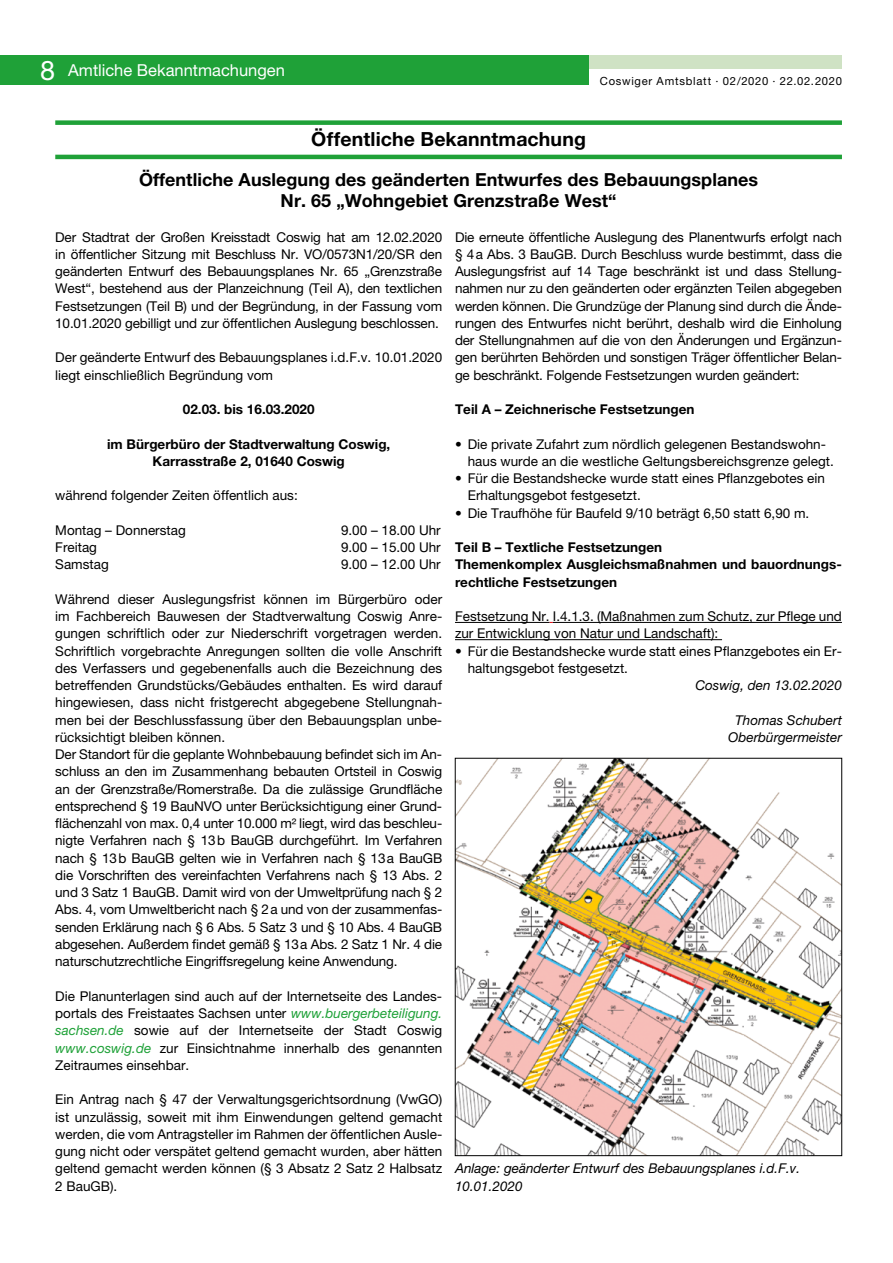
<style>
.page{position:relative;width:893px;height:1263px;background:#fff}
.page>*{position:absolute;margin:0;border:0;box-sizing:border-box;transform-origin:0 0}
.t1{font:700 19.5px "Helvetica Neue LT Pro";letter-spacing:.005em;color:#000}
.t2{font:700 18px/21.6px "Helvetica Neue LT Pro";letter-spacing:.005em;color:#000;text-align:center}
.t3{font:16.5px "Helvetica Neue LT Pro";color:#fff}
.t4{font:13.5px/17.2px "Helvetica Neue LT Pro";color:#000}
.t5{font:700 13.5px/17.2px "Helvetica Neue LT Pro";color:#000;text-align:center}
.t6{font:italic 13.5px/17.2px "Helvetica Neue LT Pro";color:#000}
.t7{font:11.25px "Helvetica Neue LT Pro";letter-spacing:.065em;color:#000}
.s1{font-size:27px}
.s2{font-style:italic;color:#1fa138}
</style>
<div class="page">
<hr style="left:455px;top:622px;width:95px;height:1px;background:#000">
<hr style="left:553px;top:622px;width:289px;height:1px;background:#000">
<hr style="left:455px;top:639px;width:267px;height:1px;background:#000">
<div style="left:55px;top:120px;width:787px;height:5px;background:#1fa138"></div>
<hr style="left:55px;top:155px;width:787px;height:4px;background:#1fa138">
<img style="left:457px;top:760px;width:383px;height:394px">
<div style="left:455px;top:758px;width:387px;height:398px;border:1px solid #000"></div>
<div style="left:587px;top:55px;width:255px;height:14px;background:#cfe2c4"></div>
<div style="left:0;top:55px;width:588px;height:30px;background:#1fa138"></div>
<p class="t3" style="left:40px;top:60px;width:246px"><span class="s1">8</span> Amtliche Bekanntmachungen</p>
<p class="t7" style="left:600px;top:74px;width:244px">Coswiger Amtsblatt · 02/2020 · 22.02.2020</p>
<h1 class="t1" style="left:311px;top:127px;width:276px">Öffentliche Bekanntmachung</h1>
<h2 class="t2" style="left:139px;top:168px;width:621px">Öffentliche Auslegung des geänderten Entwurfes des Bebauungsplanes<br>Nr. 65 „Wohngebiet Grenzstraße West“</h2>
<p class="t4" style="left:55px;top:228px;width:388px;text-align:justify">Der Stadtrat der Großen Kreisstadt Coswig hat am 12.02.2020 in öffentlicher Sitzung mit Beschluss Nr. VO/0573N1/20/SR den geänderten Entwurf des Bebauungsplanes Nr. 65 „Grenzstraße West“, bestehend aus der Planzeichnung (Teil A), den textlichen Festsetzungen (Teil B) und der Begründung, in der Fassung vom 10.01.2020 gebilligt und zur öffentlichen Auslegung beschlossen.</p>
<p class="t4" style="left:55px;top:349px;width:388px">Der geänderte Entwurf des Bebauungsplanes i.d.F.v. 10.01.2020 liegt einschließlich Begründung vom</p>
<p class="t5" style="left:183px;top:400px;width:133px">02.03. bis 16.03.2020</p>
<p class="t5" style="left:107px;top:435px;width:285px">im Bürgerbüro der Stadtverwaltung Coswig,<br>Karrasstraße 2, 01640 Coswig</p>
<p class="t4" style="left:55px;top:487px;width:244px">während folgender Zeiten öffentlich aus:</p>
<p class="t4" style="left:55px;top:521px;width:132px">Montag – Donnerstag</p>
<p class="t4" style="left:341px;top:521px;width:101px">9.00 – 18.00 Uhr</p>
<p class="t4" style="left:55px;top:538px;width:43px">Freitag</p>
<p class="t4" style="left:341px;top:538px;width:101px">9.00 – 15.00 Uhr</p>
<p class="t4" style="left:55px;top:556px;width:55px">Samstag</p>
<p class="t4" style="left:341px;top:556px;width:101px">9.00 – 12.00 Uhr</p>
<p class="t4" style="left:55px;top:590px;width:388px">Während dieser Auslegungsfrist können im Bürgerbüro oder im Fachbereich Bauwesen der Stadtverwaltung Coswig Anre&shy;gungen schriftlich oder zur Niederschrift vorgetragen werden.<br>Schriftlich vorgebrachte Anregungen sollten die volle Anschrift des Verfassers und gegebenenfalls auch die Bezeichnung des betreffenden Grundstücks/Gebäudes enthalten. Es wird darauf hingewiesen, dass nicht fristgerecht abgegebene Stellungnah&shy;men bei der Beschlussfassung über den Bebauungsplan unbe&shy;rücksichtigt bleiben können.<br>Der Standort für die geplante Wohnbebauung befindet sich im An&shy;schluss an den im Zusammenhang bebauten Ortsteil in Coswig an der Grenzstraße/Romerstraße. Da die zulässige Grundfläche entsprechend § 19 BauNVO unter Berücksichtigung einer Grund&shy;flächenzahl von max. 0,4 unter 10.000 m² liegt, wird das beschleu&shy;nigte Verfahren nach § 13b BauGB durchgeführt. Im Verfahren nach § 13b BauGB gelten wie in Verfahren nach § 13a BauGB die Vorschriften des vereinfachten Verfahrens nach § 13 Abs. 2 und 3 Satz 1 BauGB. Damit wird von der Umweltprüfung nach § 2<br>Abs. 4, vom Umweltbericht nach § 2a und von der zusammenfas&shy;senden Erklärung nach § 6 Abs. 5 Satz 3 und § 10 Abs. 4 BauGB abgesehen. Außerdem findet gemäß § 13a Abs. 2 Satz 1 Nr. 4 die naturschutzrechtliche Eingriffsregelung keine Anwendung.</p>
<p class="t4" style="left:55px;top:987px;width:388px;text-align:justify">Die Planunterlagen sind auch auf der Internetseite des Landes&shy;portals des Freistaates Sachsen unter <span class="s2">www.buergerbeteiligung. sachsen.de</span> sowie auf der Internetseite der Stadt Coswig <span class="s2">www.coswig.de</span> zur Einsichtnahme innerhalb des genannten Zeitraumes einsehbar.</p>
<p class="t4" style="left:55px;top:1091px;width:388px;text-align:justify">Ein Antrag nach § 47 der Verwaltungsgerichtsordnung (VwGO) ist unzulässig, soweit mit ihm Einwendungen geltend gemacht werden, die vom Antragsteller im Rahmen der öffentlichen Ausle&shy;gung nicht oder verspätet geltend gemacht wurden, aber hätten geltend gemacht werden können (§ 3 Absatz 2 Satz 2 Halbsatz 2 BauGB).</p>
<p class="t4" style="left:455px;top:228px;width:388px;text-align:justify">Die erneute öffentliche Auslegung des Planentwurfs erfolgt nach § 4a Abs. 3 BauGB. Durch Beschluss wurde bestimmt, dass die Auslegungsfrist auf 14 Tage beschränkt ist und dass Stellung&shy;nahmen nur zu den geänderten oder ergänzten Teilen abgegeben werden können. Die Grundzüge der Planung sind durch die Ände&shy;rungen des Entwurfes nicht berührt, deshalb wird die Einholung der Stellungnahmen auf die von den Änderungen und Ergänzun&shy;gen berührten Behörden und sonstigen Träger öffentlicher Belan&shy;ge beschränkt. Folgende Festsetzungen wurden geändert:</p>
<p class="t5" style="left:455px;top:400px;width:241px">Teil A – Zeichnerische Festsetzungen</p>
<p class="t4" style="left:468px;top:435px;width:367px;text-indent:-13px">• Die private Zufahrt zum nördlich gelegenen Bestandswohn&shy;haus wurde an die westliche Geltungsbereichsgrenze gelegt.</p>
<p class="t4" style="left:468px;top:469px;width:359px;text-indent:-13px">• Für die Bestandshecke wurde statt eines Pflanzgebotes ein<br>Erhaltungsgebot festgesetzt.</p>
<p class="t4" style="left:455px;top:504px;width:356px">• Die Traufhöhe für Baufeld 9/10 beträgt 6,50 statt 6,90 m.</p>
<p class="t5" style="left:455px;top:538px;width:388px;text-align:left">Teil B – Textliche Festsetzungen<br>Themenkomplex Ausgleichsmaßnahmen und bauordnungs&shy;rechtliche Festsetzungen</p>
<p class="t4" style="left:455px;top:607px;width:388px">Festsetzung Nr. I.4.1.3. (Maßnahmen zum Schutz, zur Pflege und zur Entwicklung von Natur und Landschaft):</p>
<p class="t4" style="left:468px;top:642px;width:376px;text-indent:-13px">• Für die Bestandshecke wurde statt eines Pflanzgebotes ein Er&shy;haltungsgebot festgesetzt.</p>
<p class="t6" style="left:695px;top:676px;width:148px">Coswig, den 13.02.2020</p>
<p class="t6" style="left:728px;top:711px;width:115px;text-align:center">Thomas Schubert<br>Oberbürgermeister</p>
<p class="t6" style="left:455px;top:1160px;width:347px">Anlage: geänderter Entwurf des Bebauungsplanes i.d.F.v.<br>10.01.2020</p>
</div>
